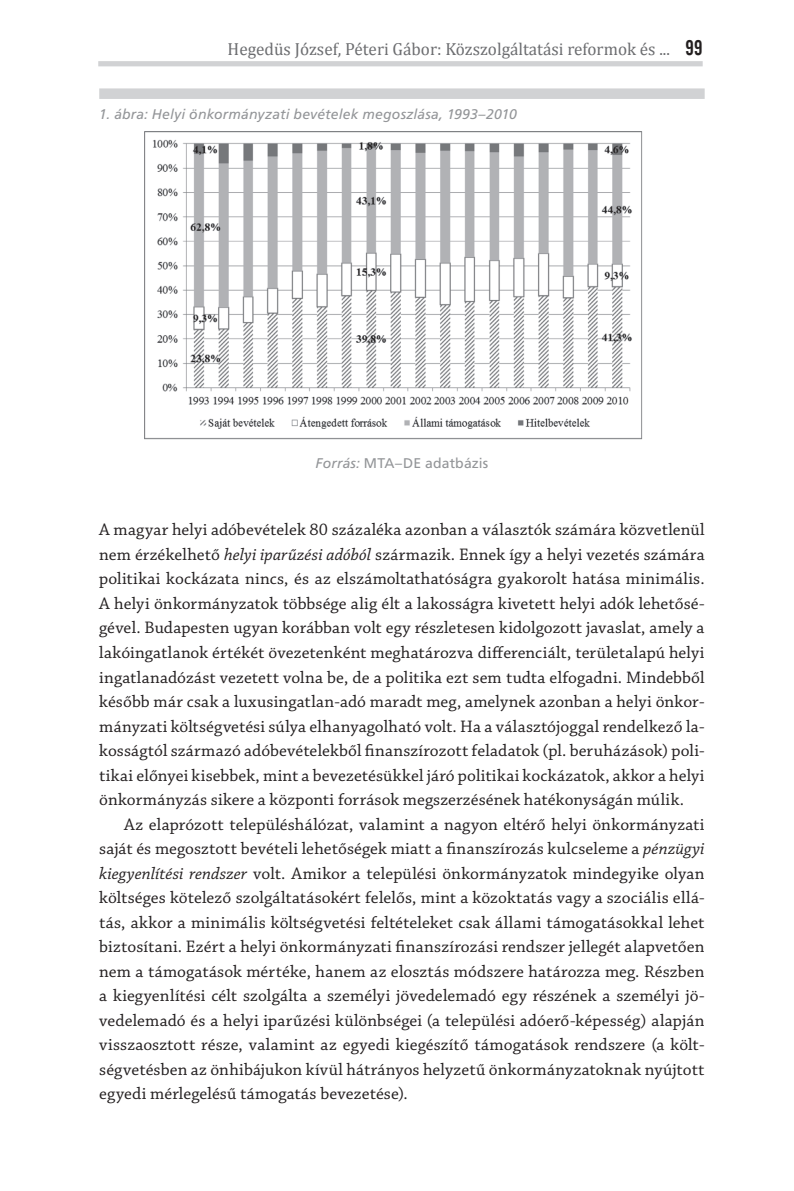
<style>
.page{position:relative;width:794px;height:1191px;background:#fff}
.page>*{position:absolute;margin:0;border:0;box-sizing:border-box;transform-origin:0 0}
.t1{font:17.5px/24.5px "Chaparral Pro";letter-spacing:.005em;color:#231f20;text-align:justify}
.t2{font:17.5px "Cambria";color:#6c6d70}
.t3{font:italic 14px "Frutiger LT Pro";letter-spacing:.01em;color:#939598}
.t4{font:14px "Frutiger LT Pro";letter-spacing:.01em;color:#939598}
.s1{font-family:"Alternate Gothic No.2 PFL";font-size:21px;color:#231f20}
.s2{font-style:italic}
</style>
<div class="page">
<div style="left:98px;top:61px;width:604px;height:5px;background:#d1d2d4"></div>
<div style="left:99px;top:88px;width:605px;height:11px;background:#d1d2d4"></div>
<img style="left:144px;top:131px;width:499px;height:309px">
<p class="t2" style="left:228px;top:38px;width:476px">Hegedüs József, Péteri Gábor: Közszolgáltatási reformok és ... <span class="s1">99</span></p>
<p class="t3" style="left:99px;top:106px;width:419px">1. ábra: Helyi önkormányzati bevételek megoszlása, 1993–2010</p>
<p class="t4" style="left:315px;top:455px;width:174px"><span class="s2">Forrás:</span> MTA–DE adatbázis</p>
<p class="t1" style="left:99px;top:518px;width:607px">A magyar helyi adóbevételek 80 százaléka azonban a választók számára közvetlenül nem érzékelhető <span class="s2">helyi iparűzési adóból</span> származik. Ennek így a helyi vezetés számára politikai kockázata nincs, és az elszámoltathatóságra gyakorolt hatása minimális.<br>A helyi önkormányzatok többsége alig élt a lakosságra kivetett helyi adók lehetősé&shy;gével. Budapesten ugyan korábban volt egy részletesen kidolgozott javaslat, amely a lakóingatlanok értékét övezetenként meghatározva differenciált, területalapú helyi ingatlanadózást vezetett volna be, de a politika ezt sem tudta elfogadni. Mindebből később már csak a luxusingatlan-adó maradt meg, amelynek azonban a helyi önkor&shy;mányzati költségvetési súlya elhanyagolható volt. Ha a választójoggal rendelkező la&shy;kosságtól származó adóbevételekből finanszírozott feladatok (pl. beruházások) poli&shy;tikai előnyei kisebbek, mint a bevezetésükkel járó politikai kockázatok, akkor a helyi önkormányzás sikere a központi források megszerzésének hatékonyságán múlik.</p>
<p class="t1" style="left:99px;top:812px;width:607px;text-indent:25px">Az elaprózott településhálózat, valamint a nagyon eltérő helyi önkormányzati saját és megosztott bevételi lehetőségek miatt a finanszírozás kulcseleme a <span class="s2">pénzügyi kiegyenlítési rendszer</span> volt. Amikor a települési önkormányzatok mindegyike olyan költséges kötelező szolgáltatásokért felelős, mint a közoktatás vagy a szociális ellá&shy;tás, akkor a minimális költségvetési feltételeket csak állami támogatásokkal lehet biztosítani. Ezért a helyi önkormányzati finanszírozási rendszer jellegét alapvetően nem a támogatások mértéke, hanem az elosztás módszere határozza meg. Részben a kiegyenlítési célt szolgálta a személyi jövedelemadó egy részének a személyi jö&shy;vedelemadó és a helyi iparűzési különbségei (a települési adóerő-képesség) alapján visszaosztott része, valamint az egyedi kiegészítő támogatások rendszere (a költ&shy;ségvetésben az önhibájukon kívül hátrányos helyzetű önkormányzatoknak nyújtott egyedi mérlegelésű támogatás bevezetése).</p>
</div>
